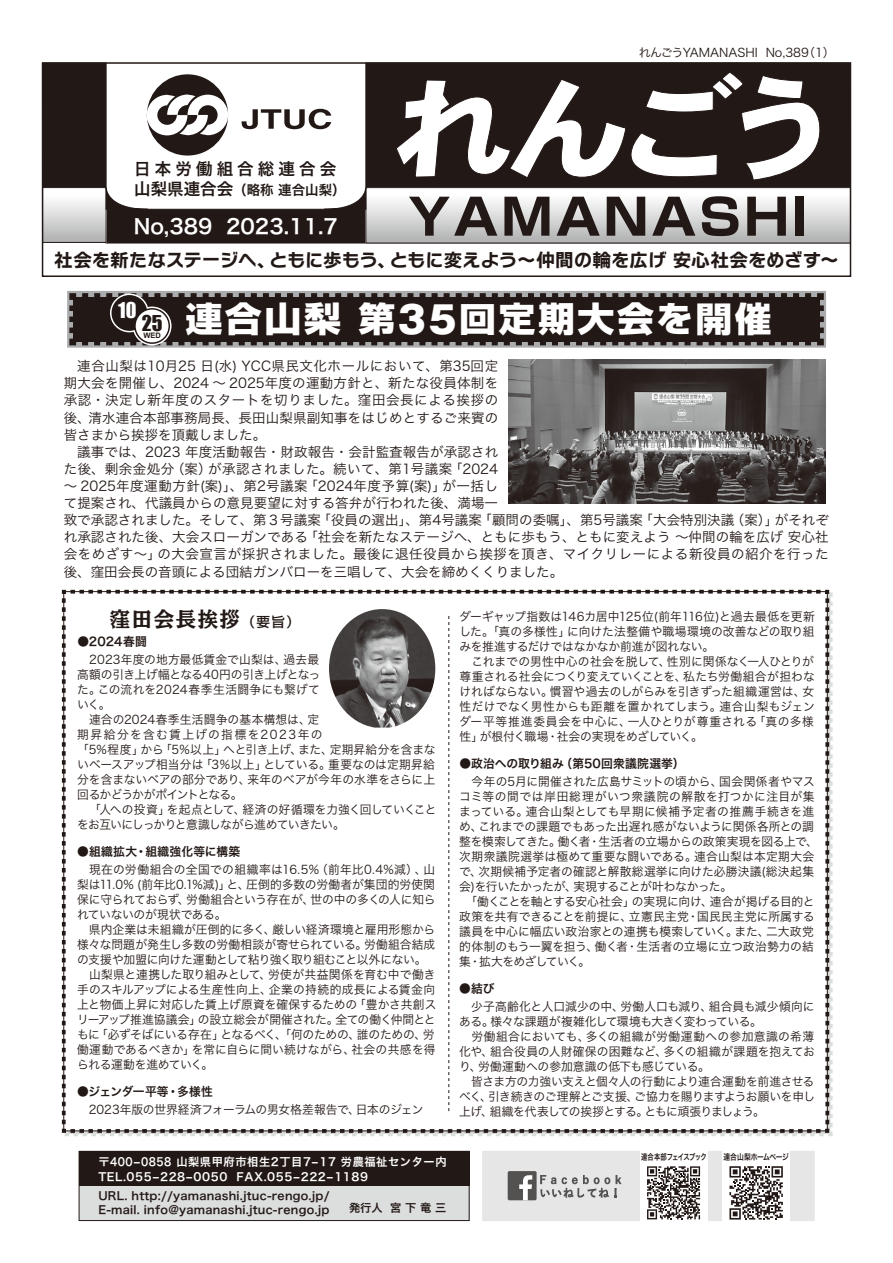
<style>
.page{position:relative;width:893px;height:1263px;background:#fff}
.page>*{position:absolute;margin:0;border:0;box-sizing:border-box;transform-origin:0 0}
.t1{font:800 34.5px "Shin Go Pro";letter-spacing:.07em;color:#fff;scale:1.07 1}
.t2{font:21px "Ro NOW Std ME";letter-spacing:.05em;color:#221815}
.t3{font:20.25px "Hira Kaku Pro W6";color:#fff}
.t4{font:20.1px "Impact";color:#fff}
.t5{font:20.1px "Impact";color:#221815}
.t6{font:18.6px "Nitalago Ruika 06";letter-spacing:-.01em;color:#221815}
.t7{font:16.5px "Hira Kaku Pro W6";letter-spacing:.25em;color:#221815}
.t8{font:13.5px/17.1px "Hira Kaku Pro W3";letter-spacing:.005em;color:#221815}
.t9{font:13.5px "Hira Kaku Pro W6";color:#221815}
.t10{font:12px/15px "Hira Kaku Pro W3";letter-spacing:-.005em;color:#221815}
.t11{font:12px "Hira Kaku Pro W6";letter-spacing:.01em;color:#221815}
.t12{font:12px "Hira Kaku Pro W3";letter-spacing:-.03em;color:#221815}
.t13{font:12px "Hira Kaku Pro W3";letter-spacing:.015em;color:#221815}
.t14{font:12px "Hira Kaku Pro W3";letter-spacing:.03em;color:#221815}
.t15{font:12px "Hira Kaku Pro W3";letter-spacing:.02em;color:#221815}
.t16{font:12px "Hira Kaku Pro W3";letter-spacing:.05em;color:#221815}
.t17{font:12px "Hira Kaku Pro W3";letter-spacing:-.04em;color:#221815}
.t18{font:12px "Hira Kaku Pro W6";letter-spacing:-.015em;color:#221815}
.t19{font:12px "Hira Kaku Pro W3";letter-spacing:-.055em;color:#221815}
.t20{font:11.25px/14.2px "Hira Kaku Pro W6";letter-spacing:.02em;color:#221815}
.t21{font:11.25px/15px "Hira Kaku Pro W6";letter-spacing:.05em;color:#fff}
.t22{font:8.25px "Hira Kaku Pro W6";letter-spacing:-.105em;color:#221815;scale:.77 1}
.t23{font:8.25px "Hira Kaku Pro W6";letter-spacing:-.07em;color:#221815;scale:.82 1}
.t24{font:700 7.5px "Arial";color:#221815}
.s1{font-size:16.5px}
.s2{font-family:"Gothic MB101 Pro";font-size:36.9px}
.s3{font-family:"Shin Go Pro";font-weight:500;font-size:13.5px}
</style>
<div class="page">
<svg style="left:61px;top:589px;width:772px;height:547px"></svg>
<svg style="left:67px;top:291px;width:759px;height:57px;background:#39312f"></svg>
<div style="left:112px;top:296px;width:35px;height:34px;background:#221815;border-radius:50%"></div>
<div style="left:112px;top:295px;width:35px;height:36px;border:1px solid #221815;border-radius:50%"></div>
<div style="left:135px;top:309px;width:34px;height:34px;background:#fff;border-radius:50%"></div>
<div style="left:134px;top:308px;width:36px;height:36px;border:1px solid #221815;border-radius:50%"></div>
<img style="left:509px;top:359px;width:317px;height:144px">
<img style="left:329px;top:609px;width:106px;height:118px">
<div style="left:79px;top:1151px;width:390px;height:35px;background:#221815"></div>
<div style="left:79px;top:1186px;width:390px;height:34px;background:#dcdddd"></div>
<div style="left:79px;top:1151px;width:391px;height:70px;border:1px solid #221815"></div>
<div style="left:482px;top:1151px;width:332px;height:70px;background:#e6e6e6"></div>
<div style="left:640px;top:1162px;width:67px;height:61px;background:#fff"></div>
<div style="left:640px;top:1150px;width:67px;height:12px;background:#fff"></div>
<svg style="left:647px;top:1166px;width:53px;height:53px"></svg>
<div style="left:508px;top:1171px;width:29px;height:29px;background:#545251;border-radius:2px"></div>
<svg style="left:519px;top:1175px;width:13px;height:25px"></svg>
<svg style="left:540px;top:1175px;width:81px;height:23px"></svg>
<div style="left:723px;top:1162px;width:67px;height:61px;background:#fff"></div>
<div style="left:723px;top:1150px;width:67px;height:12px;background:#fff"></div>
<svg style="left:729px;top:1166px;width:54px;height:53px"></svg>
<div style="left:106px;top:209px;width:260px;height:34px;background:#221815;border:1px solid #221815"></div>
<div style="left:42px;top:63px;width:64px;height:125px;background:#221815"></div>
<div style="left:365px;top:63px;width:486px;height:125px;background:#221815;border:1px solid #221815"></div>
<svg style="left:367px;top:196px;width:481px;height:45px"></svg>
<div style="left:365px;top:187px;width:486px;height:56px;border:1px solid #221815"></div>
<div style="left:43px;top:188px;width:63px;height:54px;background:linear-gradient(to bottom,#fff,#b3b4b4)"></div>
<div style="left:42px;top:187px;width:64px;height:56px;border:1px solid #221815"></div>
<svg style="left:147px;top:74px;width:81px;height:82px"></svg>
<svg style="left:242px;top:109px;width:89px;height:20px"></svg>
<svg style="left:397px;top:73px;width:423px;height:107px"></svg>
<svg style="left:105px;top:187px;width:43px;height:23px"></svg>
<svg style="left:323px;top:187px;width:44px;height:23px"></svg>
<div style="left:42px;top:62px;width:809px;height:215px;border:2px solid #221815"></div>
<svg style="left:409px;top:197px;width:88px;height:39px;background:#928f8e"></svg>
<svg style="left:504px;top:197px;width:45px;height:39px;background:#635d5b"></svg>
<svg style="left:557px;top:197px;width:43px;height:39px;background:#85807f"></svg>
<svg style="left:607px;top:197px;width:38px;height:39px"></svg>
<svg style="left:652px;top:197px;width:43px;height:39px;background:#85807f"></svg>
<svg style="left:702px;top:196px;width:36px;height:40px"></svg>
<svg style="left:747px;top:197px;width:39px;height:39px;background:#767170"></svg>
<div style="left:796px;top:197px;width:8px;height:39px;background:#221815"></div>
<h3 class="t7" style="left:134px;top:154px;width:204px">日本労働組合総連合会</h3>
<p class="t9" style="left:134px;top:177px;width:213px"><span class="s1">山梨県連合会</span>（略称 連合山梨）</p>
<h3 class="t3" style="left:134px;top:208px;width:206px">No,389 2023.11.7</h3>
<p class="t10" style="left:639px;top:44px;width:198px">れんごうYAMANASHI No,389（1）</p>
<h3 class="t6" style="left:54px;top:251px;width:786px">社会を新たなステージへ、ともに歩もう、ともに変えよう～仲間の輪を広げ 安心社会をめざす～</h3>
<h3 class="t4" style="left:118px;top:294px;width:20px">10</h3>
<h3 class="t5" style="left:142px;top:307px;width:22px">25</h3>
<p class="t24" style="left:143px;top:331px;width:19px">WED</p>
<h1 class="t1" style="left:185px;top:292px;width:549px">連合山梨 第<span class="s2">35</span>回定期大会を開催</h1>
<p class="t8" style="left:64px;top:357px;width:767px">　連合山梨は10月25 日(水) YCC県民文化ホールにおいて、第35回定<br>期大会を開催し、2024 ～ 2025年度の運動方針と、新たな役員体制を<br>承認・決定し新年度のスタートを切りました。窪田会長による挨拶の<br>後、清水連合本部事務局長、長田山梨県副知事をはじめとするご来賓の<br>皆さまから挨拶を頂戴しました。<br>　議事では、2023 年度活動報告・財政報告・会計監査報告が承認され<br>た後、剰余金処分（案）が承認されました。続いて、第1号議案「2024<br>～ 2025年度運動方針(案)」、第2号議案「2024年度予算(案)」が一括し<br>て提案され、代議員からの意見要望に対する答弁が行われた後、満場一<br>致で承認されました。そして、第３号議案「役員の選出」、第4号議案「顧問の委嘱」、第5号議案「大会特別決議（案）」がそれぞれ承認された後、大会スローガンである「社会を新たなステージへ、ともに歩もう、ともに変えよう ～仲間の輪を広げ 安心社会をめざす～」の大会宣言が採択されました。最後に退任役員から挨拶を頂き、マイクリレーによる新役員の紹介を行った後、窪田会長の音頭による団結ガンバローを三唱して、大会を締めくくりました。</p>
<h2 class="t2" style="left:109px;top:604px;width:192px">窪田会長挨拶<span class="s3">（要旨）</span></h2>
<p class="t11" style="left:77px;top:631px;width:71px">●2024春闘</p>
<p class="t10" style="left:77px;top:651px;width:361px">　2023年度の地方最低賃金で山梨は、過去最<br>高額の引き上げ幅となる40円の引き上げとなっ<br>た。この流れを2024春季生活闘争にも繋げて<br>いく。<br>　連合の2024春季生活闘争の基本構想は、定<br>期昇給分を含む賃上げの指標を2023年の<br>「5%程度」から「5%以上」へと引き上げ、また、定期昇給分を含まないベースアップ相当分は「3%以上」としている。重要なのは定期昇給分を含まないベアの部分であり、来年のベアが今年の水準をさらに上回るかどうかがポイントとなる。<br>　「人への投資」を起点として、経済の好循環を力強く回していくことをお互いにしっかりと意識しながら進めていきたい。</p>
<p class="t11" style="left:77px;top:841px;width:165px">●組織拡大・組織強化等に構築</p>
<p class="t10" style="left:77px;top:861px;width:361px">　現在の労働組合の全国での組織率は16.5%（前年比0.4%減）、山梨は11.0% (前年比0.1%減)」と、圧倒的多数の労働者が集団的労使関保に守られておらず、労働組合という存在が、世の中の多くの人に知られていないのが現状である。<br>　県内企業は未組織が圧倒的に多く、厳しい経済環境と雇用形態から様々な問題が発生し多数の労働相談が寄せられている。労働組合結成の支援や加盟に向けた運動として粘り強く取り組むこと以外にない。　山梨県と連携した取り組みとして、労使が共益関係を育む中で働き手のスキルアップによる生産性向上、企業の持続的成長による賃金向上と物価上昇に対応した賃上げ原資を確保するための「豊かさ共創スリーアップ推進協議会」の設立総会が開催された。全ての働く仲間とともに「必ずそばにいる存在」となるべく、「何のための、誰のための、労働運動であるべきか」を常に自らに間い続けながら、社会の共感を得られる運動を進めていく。</p>
<p class="t18" style="left:77px;top:1081px;width:137px">●ジェンダ一平等・多様性</p>
<p class="t10" style="left:77px;top:1101px;width:348px">　2023年版の世界経済フォーラムの男女格差報告で、日本のジェン</p>
<p class="t10" style="left:459px;top:608px;width:357px">ダーギャップ指数は146カ居中125位(前年116位)と過去最低を更新した。「真の多様性」に向けた法整備や職場環境の改善などの取り組みを推進するだけではなかなか前進が図れない。<br>　これまでの男性中心の社会を脱して、性別に関係なく一人ひとりが尊重される社会につくり変えていくことを、私たち労働組合が担わなければならない。慣習や過去のしがらみを引きずった組織運営は、女性だけでなく男性からも距離を置かれてしまう。連合山梨もジェンダー平等推進委員会を中心に、一人ひとりが尊重される「真の多様性」が根付く職場・社会の実現をめざしていく。</p>
<p class="t11" style="left:459px;top:753px;width:227px">●政治への取り組み（第50回衆議院選挙）</p>
<p class="t10" style="left:459px;top:773px;width:357px">　今年の5月に開催された広島サミットの頃から、国会関係者やマス</p>
<p class="t16" style="left:459px;top:786px;width:357px">コミ等の間では岸田総理がいつ衆議院の解散を打つかに注目が集</p>
<p class="t14" style="left:459px;top:801px;width:356px">まっている。連合山梨としても早期に候補予定者の推薦手続きを進</p>
<p class="t10" style="left:459px;top:818px;width:356px">め、これまでの課題でもあった出遅れ感がないように関係各所との調</p>
<p class="t12" style="left:459px;top:831px;width:360px">整を模索してきた。働く者・生活者の立場からの政策実現を図る上で、</p>
<p class="t15" style="left:459px;top:846px;width:357px">次期衆議院選挙は極めて重要な闘いである。連合山梨は本定期大会</p>
<p class="t13" style="left:459px;top:861px;width:356px">で、次期候補予定者の確認と解散総選挙に向けた必勝決議(総決起集</p>
<p class="t17" style="left:459px;top:876px;width:274px">会)を行いたかったが、実現することが叶わなかった。</p>
<p class="t10" style="left:465px;top:893px;width:351px">「働くことを軸とする安心社会」の実現に向け、連合が掲げる目的と</p>
<p class="t10" style="left:459px;top:908px;width:357px">政策を共有できることを前提に、立憲民主党・国民民主党に所属する</p>
<p class="t10" style="left:459px;top:923px;width:356px">議員を中心に幅広い政治家との連携も模索していく。また、二大政党</p>
<p class="t10" style="left:459px;top:938px;width:356px">的体制のもう一翼を担う、働く者・生活者の立場に立つ政治勢力の結</p>
<p class="t19" style="left:459px;top:951px;width:133px">集・拡大をめざしていく。</p>
<p class="t11" style="left:459px;top:978px;width:37px">●結び</p>
<p class="t10" style="left:459px;top:998px;width:357px">　少子高齢化と人口減少の中、労働人口も減り、組合員も減少傾向にある。様々な課題が複雑化して環境も大きく変わっている。<br>　労働組合においても、多くの組織が労働運動への参加意識の希薄化や、組合役員の人財確保の困難など、多くの組織が課題を抱えており、労働運動への参加意識の低下も感じている。</p>
<p class="t10" style="left:459px;top:1073px;width:357px;text-align:justify;text-indent:12px">皆さま方の力強い支えと個々人の行動により連合運動を前進させるべく、引き続きのご理解とご支援、ご協力を賜りますようお願いを申し上げ、組織を代表しての挨拶とする。ともに頑張りましょう。</p>
<p class="t21" style="left:98px;top:1154px;width:350px">〒400-0858 山梨県甲府市相生2丁目7-17 労農福祉センター内<br>TEL.055-228-0050 FAX.055-222-1189</p>
<p class="t20" style="left:98px;top:1188px;width:233px">URL. http://yamanashi.jtuc-rengo.jp/<br>E-mail. info@yamanashi.jtuc-rengo.jp</p>
<p class="t20" style="left:349px;top:1200px;width:99px">発行人 宮 下 竜 三</p>
<p class="t22" style="left:641px;top:1149px;width:87px">連合本部フェイスブック</p>
<p class="t23" style="left:723px;top:1149px;width:81px">連合山梨ホームページ</p>
</div>
